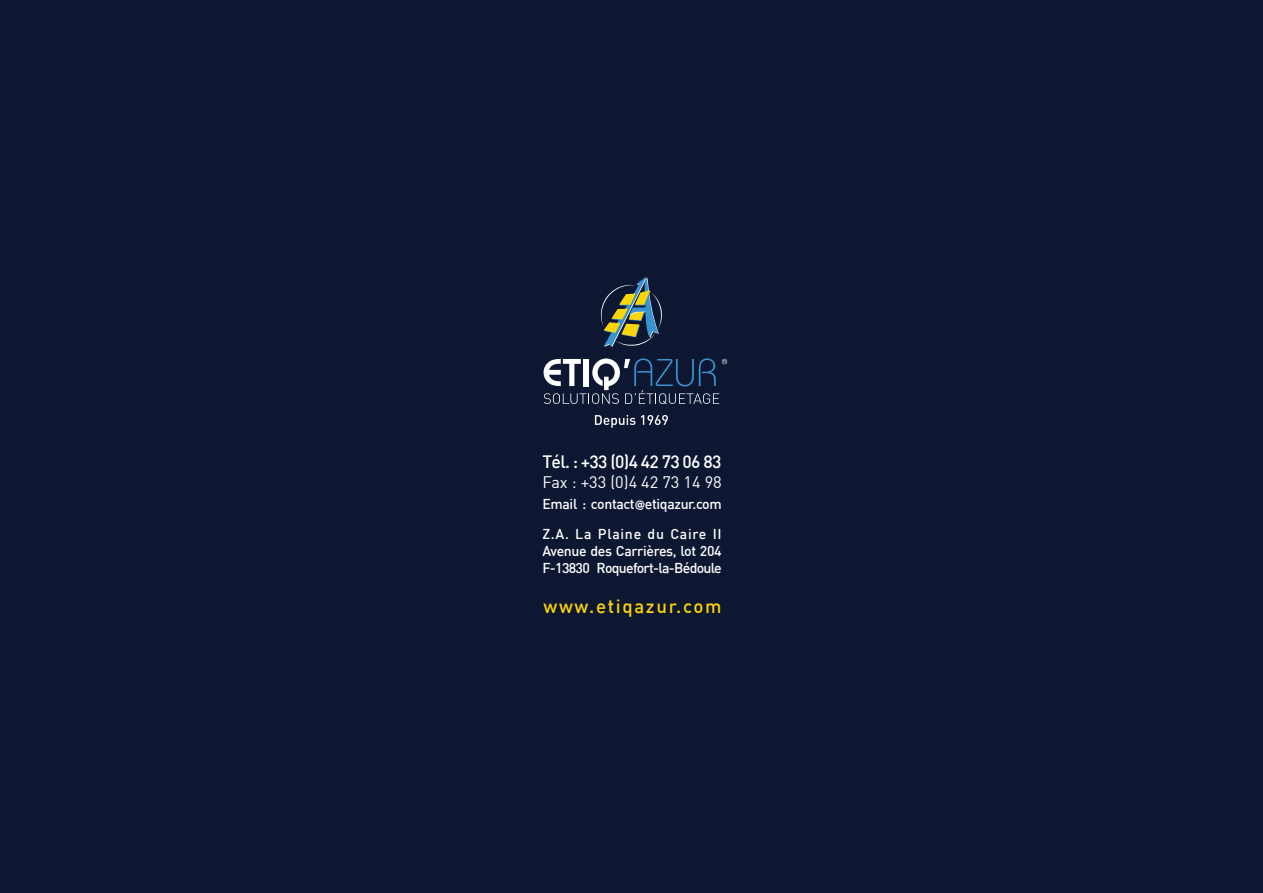
<style>
.page{position:relative;width:1263px;height:893px;background:#0d1732}
.page>*{position:absolute;margin:0;border:0;box-sizing:border-box;transform-origin:0 0}
.t1{font:500 18.75px "DIN";letter-spacing:.085em;color:#fcd505}
.t2{font:500 17.55px "DIN";letter-spacing:-.04em;color:#fff}
.t3{font:16.35px "DIN";color:#fff}
.t4{font:500 14.1px/16.8px "DIN";letter-spacing:-.025em;color:#fff;text-align:justify}
.s1{color:#18294b}
.s2{font-family:"Chunk Five";font-weight:400;font-size:11.7px}
</style>
<div class="page">
<svg style="left:595px;top:415px;width:40px;height:13px"></svg>
<svg style="left:641px;top:415px;width:27px;height:10px"></svg>
<svg style="left:601px;top:277px;width:61px;height:70px"></svg>
<svg style="left:544px;top:358px;width:183px;height:46px"></svg>
<p class="t2" style="left:542px;top:451px;width:181px">Tél. : +33 (0)4 42 73 06 83</p>
<p class="t3" style="left:542px;top:472px;width:181px">Fax : +33 (0)4 42 73 14 98</p>
<p class="t4" style="left:542px;top:495px;width:181px">Email : contact<span class="s1">@</span><span class="s2">@</span>etiqazur.com</p>
<p class="t4" style="left:542px;top:525px;width:181px">Z.A. La Plaine du Caire II Avenue des Carrières, lot 204<br>F-13830 Roquefort-la-Bédoule</p>
<h1 class="t1" style="left:543px;top:595px;width:180px">www.etiqazur.com</h1>
</div>
